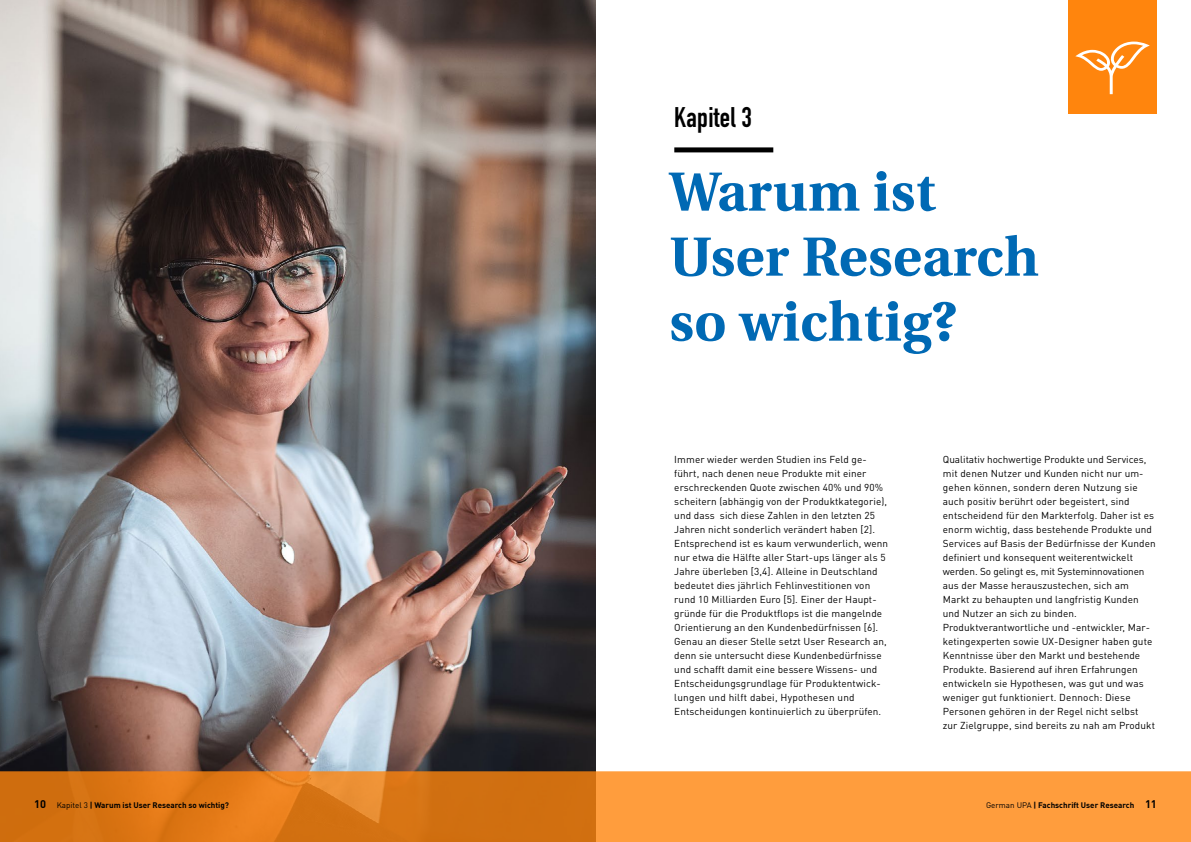
<style>
.page{position:relative;width:1191px;height:842px;background:#fff}
.page>*{position:absolute;margin:0;border:0;box-sizing:border-box;transform-origin:0 0}
.Headline_Kapitelanfa{font:700 55px/65px "Heuristica";letter-spacing:.01em;color:#0069b4}
.t1{font:700 28px "DIN Condensed";letter-spacing:.01em;color:#000}
.t2{font:700 11px "DIN Pro";color:#000}
.Fließtext{font:10px/14px "DIN Pro";letter-spacing:.01em;color:#000}
.t3{font:700 8px "DIN Pro";color:#000}
.s1{font-weight:400}
.s2{font-size:11px}
</style>
<div class="page">
<img style="left:0;top:0;width:595px;height:771px">
<svg style="left:0;top:771px;width:1191px;height:71px;background:#eb8929"></svg>
<div style="left:674px;top:147px;width:99px;height:5px;background:#000"></div>
<div style="left:1068px;top:0;width:88px;height:113px;background:#ff850d"></div>
<svg style="left:1075px;top:42px;width:74px;height:52px"></svg>
<h2 class="t1" style="left:674px;top:99px;width:79px">Kapitel 3</h2>
<h1 class="Headline_Kapitelanfa" style="left:669px;top:157px;width:371px">Warum ist<br>User Research so wichtig?</h1>
<p class="Fließtext" style="left:674px;top:452px;width:215px">Immer wieder werden Studien ins Feld ge&shy;führt, nach denen neue Produkte mit einer erschreckenden Quote zwischen 40% und 90% scheitern (abhängig von der Produktkategorie), und dass sich diese Zahlen in den letzten 25<br>Jahren nicht sonderlich verändert haben [2].<br>Entsprechend ist es kaum verwunderlich, wenn nur etwa die Hälfte aller Start-ups länger als 5<br>Jahre überleben [3,4]. Alleine in Deutschland bedeutet dies jährlich Fehlinvestitionen von rund 10 Milliarden Euro [5]. Einer der Haupt&shy;gründe für die Produktflops ist die mangelnde Orientierung an den Kundenbedürfnissen [6].<br>Genau an dieser Stelle setzt User Research an, denn sie untersucht diese Kundenbedürfnisse und schafft damit eine bessere Wissens- und Entscheidungsgrundlage für Produktentwick&shy;lungen und hilft dabei, Hypothesen und Entscheidungen kontinuierlich zu überprüfen.</p>
<p class="Fließtext" style="left:943px;top:452px;width:214px">Qualitativ hochwertige Produkte und Services, mit denen Nutzer und Kunden nicht nur um&shy;gehen können, sondern deren Nutzung sie auch positiv berührt oder begeistert, sind entscheidend für den Markterfolg. Daher ist es enorm wichtig, dass bestehende Produkte und Services auf Basis der Bedürfnisse der Kunden definiert und konsequent weiterentwickelt werden. So gelingt es, mit Systeminnovationen aus der Masse herauszustechen, sich am Markt zu behaupten und langfristig Kunden und Nutzer an sich zu binden.<br>Produktverantwortliche und -entwickler, Mar&shy;ketingexperten sowie UX-Designer haben gute Kenntnisse über den Markt und bestehende Produkte. Basierend auf ihren Erfahrungen entwickeln sie Hypothesen, was gut und was weniger gut funktioniert. Dennoch: Diese Personen gehören in der Regel nicht selbst<br>zur Zielgruppe, sind bereits zu nah am Produkt</p>
<p class="t2" style="left:34px;top:796px;width:13px">10</p>
<p class="t3" style="left:57px;top:799px;width:174px"><span class="s1">Kapitel 3</span> | Warum ist User Research so wichtig?</p>
<p class="t3" style="left:986px;top:799px;width:172px"><span class="s1">German UPA</span> | Fachschrift User Research <span class="s2">11</span></p>
</div>
